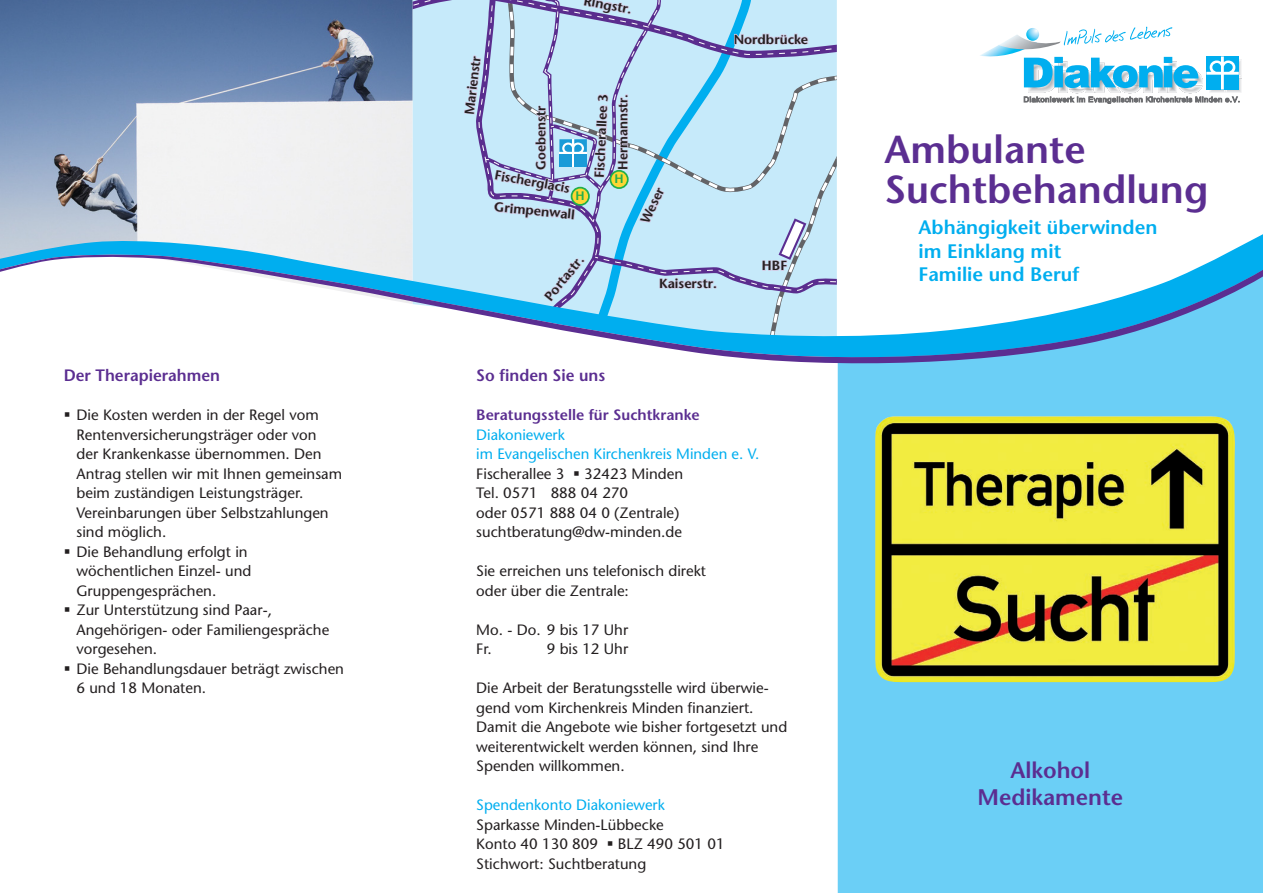
<style>
.page{position:relative;width:1263px;height:893px;background:#fff}
.page>*{position:absolute;margin:0;border:0;box-sizing:border-box;transform-origin:0 0}
.t1{font:600 39px/40.2px "Stone Sans Std";color:#5b2e91}
.t2{font:600 22.5px/27px "Stone Sans Std";color:#5b2e91;text-align:center}
.t3{font:600 19.5px/23.4px "Stone Sans Std";color:#00aeef}
.t4{font:600 16.5px "Stone Sans Std";color:#5b2e91}
.t5{font:500 15px/19.5px "Stone Sans Std";color:#231f20}
.t6{font:600 15px "Stone Sans Std";color:#5b2e91}
.t7{font:500 15px "Stone Sans Std";color:#00aeef}
.t8{font:600 13.2px "Stone Sans Std";color:#231f20}
.t9{font:600 13.05px "Stone Sans Std";color:#231f20}
.t10{font:600 12.3px "Stone Sans Std";color:#21af4b}
.s1{color:#00aeef}
</style>
<div class="page">
<div style="left:838px;top:370px;width:425px;height:523px;background:#6bcff6"></div>
<div style="left:412px;top:0;width:51px;height:167px;background:#c6eafa"></div>
<svg style="left:463px;top:0;width:374px;height:227px;background:#b7d6ed"></svg>
<div style="left:571px;top:188px;width:18px;height:17px;background:#fdd633;border-radius:50%"></div>
<div style="left:571px;top:187px;width:19px;height:19px;border:2px solid #21af4b;border-radius:50%"></div>
<div style="left:610px;top:171px;width:18px;height:17px;background:#fdd633;border-radius:50%"></div>
<div style="left:609px;top:170px;width:20px;height:19px;border:2px solid #21af4b;border-radius:50%"></div>
<img style="left:0;top:0;width:412px;height:227px">
<svg style="left:0;top:227px;width:1263px;height:27px"></svg>
<svg style="left:0;top:254px;width:1263px;height:116px"></svg>
<svg style="left:980px;top:27px;width:262px;height:77px"></svg>
<img style="left:875px;top:416px;width:362px;height:267px">
<p class="t4" style="left:64px;top:365px;width:158px">Der Therapierahmen</p>
<p class="t5" style="left:76px;top:405px;width:269px">Die Kosten werden in der Regel vom<br>Rentenversicherungsträger oder von<br>der Krankenkasse übernommen. Den<br>Antrag stellen wir mit Ihnen gemeinsam beim zuständigen Leistungsträger.<br>Vereinbarungen über Selbstzahlungen sind möglich.<br>Die Behandlung erfolgt in wöchentlichen Einzel- und<br>Gruppengesprächen.<br>Zur Unterstützung sind Paar-,<br>Angehörigen- oder Familiengespräche vorgesehen.<br>Die Behandlungsdauer beträgt zwischen<br>6 und 18 Monaten.</p>
<p class="t9" style="left:585px;top:-7px;width:50px;rotate:11deg">Ringstr.</p>
<p class="t8" style="left:461px;top:113px;width:60px;rotate:-83deg">Marienstr</p>
<p class="t8" style="left:533px;top:170px;width:65px;rotate:-90deg">Goebenstr</p>
<p class="t9" style="left:496px;top:167px;width:77px;rotate:10deg">Fischerglacis</p>
<p class="t10" style="left:576px;top:189px;width:11px">H</p>
<p class="t9" style="left:495px;top:199px;width:82px;rotate:5deg">Grimpenwall</p>
<p class="t8" style="left:591px;top:177px;width:86px;rotate:-87deg">Fischerallee 3</p>
<p class="t8" style="left:615px;top:170px;width:77px;rotate:-90deg">Hermannstr.</p>
<p class="t10" style="left:614px;top:172px;width:11px">H</p>
<p class="t8" style="left:637px;top:219px;width:39px;rotate:-65deg">Weser</p>
<p class="t8" style="left:541px;top:294px;width:55px;rotate:-51deg">Portastr.</p>
<p class="t9" style="left:659px;top:276px;width:60px">Kaiserstr.</p>
<p class="t9" style="left:734px;top:31px;width:76px">Nordbrücke</p>
<p class="t9" style="left:762px;top:258px;width:27px">HBF</p>
<p class="t4" style="left:476px;top:365px;width:131px">So finden Sie uns</p>
<p class="t6" style="left:476px;top:406px;width:225px">Beratungsstelle für Suchtkranke</p>
<p class="t5" style="left:476px;top:425px;width:285px"><span class="s1">Diakoniewerk<br>im Evangelischen Kirchenkreis Minden e. V.<br></span>Fischerallee 3 ▪ 32423 Minden<br>Tel. 0571 888 04 270<br>oder 0571 888 04 0 (Zentrale) suchtberatung@dw-minden.de</p>
<p class="t5" style="left:476px;top:561px;width:231px">Sie erreichen uns telefonisch direkt oder über die Zentrale:</p>
<p class="t5" style="left:476px;top:620px;width:153px">Mo. - Do. 9 bis 17 Uhr<br>Fr.</p>
<p class="t5" style="left:547px;top:639px;width:83px">9 bis 12 Uhr</p>
<p class="t5" style="left:476px;top:678px;width:312px">Die Arbeit der Beratungsstelle wird überwie&shy;gend vom Kirchenkreis Minden finanziert.<br>Damit die Angebote wie bisher fortgesetzt und weiterentwickelt werden können, sind Ihre Spenden willkommen.</p>
<p class="t7" style="left:476px;top:796px;width:190px">Spendenkonto Diakoniewerk</p>
<p class="t5" style="left:476px;top:815px;width:250px">Sparkasse Minden-Lübbecke<br>Konto 40 130 809 ▪ BLZ 490 501 01<br>Stichwort: Suchtberatung</p>
<h1 class="t1" style="left:884px;top:129px;width:325px">Ambulante<br>Suchtbehandlung</h1>
<h3 class="t3" style="left:918px;top:216px;width:240px">Abhängigkeit überwinden im Einklang mit<br>Familie und Beruf</h3>
<h2 class="t2" style="left:978px;top:756px;width:147px">Alkohol<br>Medikamente</h2>
</div>
